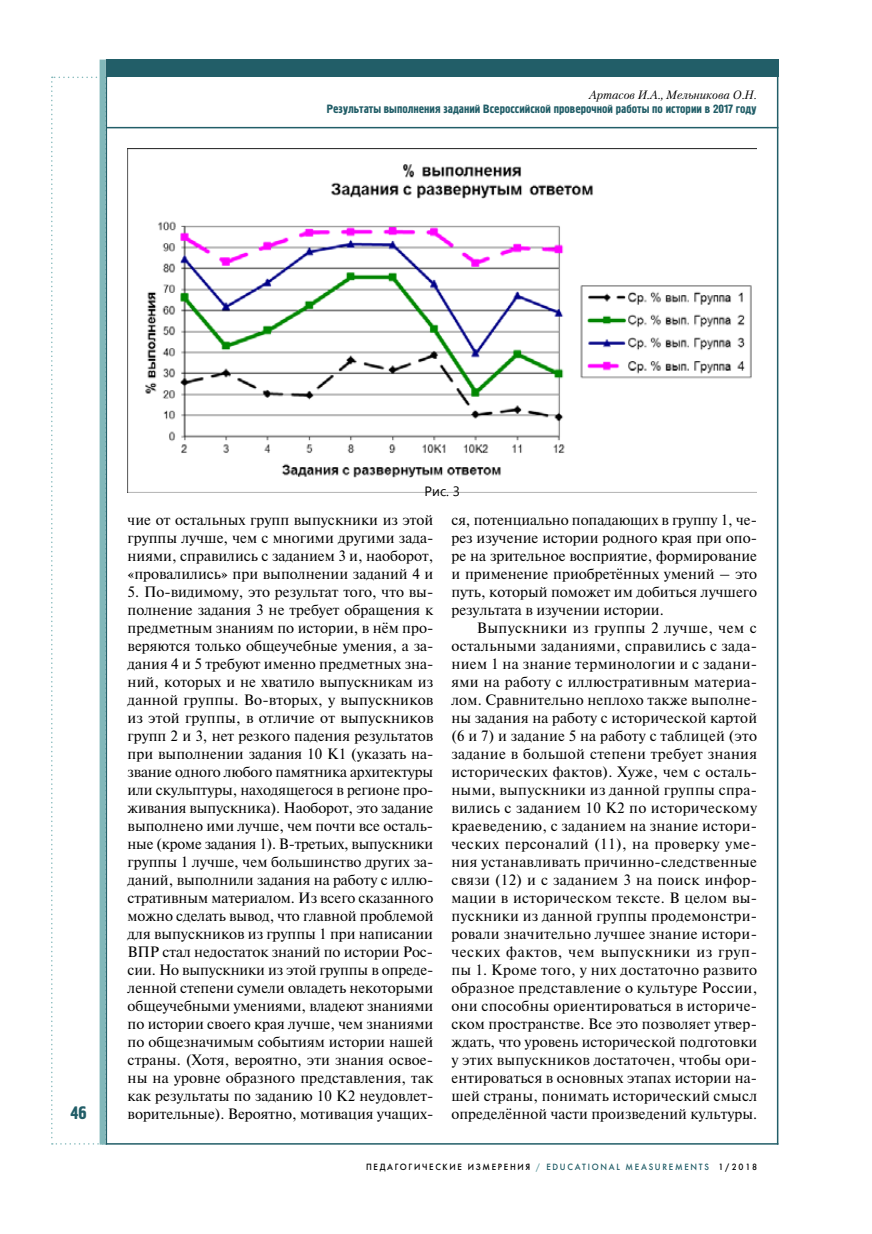
<style>
.page{position:relative;width:872px;height:1234px;background:#fff}
.page>*{position:absolute;margin:0;border:0;box-sizing:border-box;transform-origin:0 0}
.t1{font:18px "Hermes C";color:#225e68}
.t2{font:15px/18px "Newton";color:#000;text-align:justify}
.t3{font:13.5px "Segoe UI";color:#000}
.t4{font:12px "Hermes C";color:#225e68}
.t5{font:italic 12px "Petersburg C";color:#000}
.t6{font:9px "Futuris C";letter-spacing:.2em;color:#000;scale:.95 1}
.s1{color:#6da3a7}
.s2{color:#225e68}
</style>
<div class="page">
<svg style="left:51px;top:77px;width:49px;height:1067px"></svg>
<hr style="left:106px;top:1142px;width:672px;height:2px;background:#225e68">
<hr style="left:106px;top:127px;width:672px;height:1px;background:#225e68">
<hr style="left:106px;top:60px;width:1px;height:1084px;background:#225e68">
<hr style="left:777px;top:60px;width:1px;height:1084px;background:#225e68">
<div style="left:100px;top:60px;width:6px;height:1084px;background:#82b8ba"></div>
<div style="left:106px;top:60px;width:672px;height:17px;background:#225e68"></div>
<img style="left:128px;top:149px;width:628px;height:343px">
<p class="t5" style="left:589px;top:87px;width:169px">Артасов И.А., Мельникова О.Н.</p>
<p class="t4" style="left:327px;top:102px;width:431px">Результаты выполнения заданий Всероссийской проверочной работы по истории в 2017 году</p>
<p class="t1" style="left:71px;top:1102px;width:18px">46</p>
<p class="t3" style="left:424px;top:480px;width:37px">Рис. 3</p>
<p class="t2" style="left:128px;top:510px;width:307px">чие от остальных групп выпускники из этой группы лучше, чем с многими другими зада&shy;ниями, справились с заданием 3 и, наоборот, «провалились» при выполнении заданий 4 и</p>
<p class="t2" style="left:128px;top:582px;width:307px">5. По-видимому, это результат того, что вы&shy;полнение задания 3 не требует обращения к предметным знаниям по истории, в нём про&shy;веряются только общеучебные умения, а за&shy;дания 4 и 5 требуют именно предметных зна&shy;ний, которых и не хватило выпускникам из данной группы. Во-вторых, у выпускников из этой группы, в отличие от выпускников групп 2 и 3, нет резкого падения результатов при выполнении задания 10 К1 (указать на&shy;звание одного любого памятника архитектуры или скульптуры, находящегося в регионе про&shy;живания выпускника). Наоборот, это задание выполнено ими лучше, чем почти все осталь&shy;ные (кроме задания 1). В-третьих, выпускники группы 1 лучше, чем большинство других за&shy;даний, выполнили задания на работу с иллю&shy;стративным материалом. Из всего сказанного можно сделать вывод, что главной проблемой для выпускников из группы 1 при написании ВПР стал недостаток знаний по истории Рос&shy;сии. Но выпускники из этой группы в опреде&shy;ленной степени сумели овладеть некоторыми общеучебными умениями, владеют знаниями по истории своего края лучше, чем знаниями по общезначимым событиям истории нашей страны. (Хотя, вероятно, эти знания освое&shy;ны на уровне образного представления, так как результаты по заданию 10 К2 неудовлет&shy;ворительные). Вероятно, мотивация учащих-</p>
<p class="t2" style="left:451px;top:510px;width:307px">ся, потенциально попадающих в группу 1, че&shy;рез изучение истории родного края при опо&shy;ре на зрительное восприятие, формирование и применение приобретённых умений – это путь, который поможет им добиться лучшего результата в изучении истории.</p>
<p class="t2" style="left:451px;top:618px;width:307px;text-indent:26px">Выпускники из группы 2 лучше, чем с остальными заданиями, справились с зада&shy;нием 1 на знание терминологии и с задани&shy;ями на работу с иллюстративным материа&shy;лом. Сравнительно неплохо также выполне&shy;ны задания на работу с исторической картой (6 и 7) и задание 5 на работу с таблицей (это задание в большой степени требует знания исторических фактов). Хуже, чем с осталь&shy;ными, выпускники из данной группы спра&shy;вились с заданием 10 К2 по историческому краеведению, с заданием на знание истори&shy;ческих персоналий (11), на проверку уме&shy;ния устанавливать причинно-следственные связи (12) и с заданием 3 на поиск инфор&shy;мации в историческом тексте. В целом вы&shy;пускники из данной группы продемонстри&shy;ровали значительно лучшее знание истори&shy;ческих фактов, чем выпускники из груп&shy;пы 1. Кроме того, у них достаточно развито образное представление о культуре России, они способны ориентироваться в историче&shy;ском пространстве. Все это позволяет утвер&shy;ждать, что уровень исторической подготовки у этих выпускников достаточен, чтобы ори&shy;ентироваться в основных этапах истории на&shy;шей страны, понимать исторический смысл определённой части произведений культуры.</p>
<p class="t6" style="left:366px;top:1161px;width:413px">ПЕДАГОГИЧЕСКИЕ ИЗМЕРЕНИЯ <span class="s1">/</span> <span class="s2">EDUCATIONAL ME ASURE ME NTS</span> 1/2018</p>
</div>
